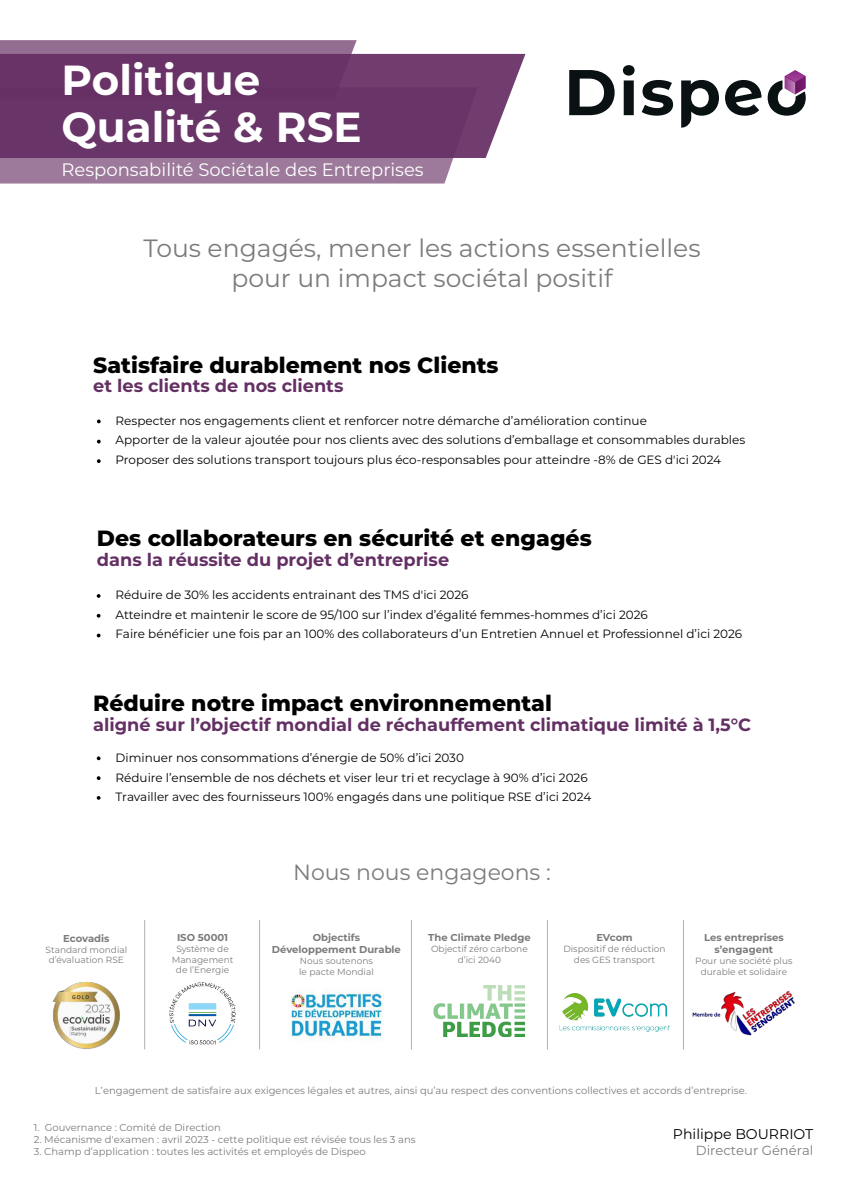
<style>
.page{position:relative;width:842px;height:1191px;background:#fff}
.page>*{position:absolute;margin:0;border:0;box-sizing:border-box;transform-origin:0 0}
.t1{font:700 42px/47px "Montserrat";color:#fff}
.t2{font:25px/30px "Montserrat";color:#7b7b7b;text-align:center}
.t3{font:800 22px "Montserrat";color:#000}
.t4{font:22px "Montserrat";color:#7b7b7b}
.t5{font:18px "Montserrat";color:#fff}
.t6{font:700 17.7px "Montserrat";color:#643064}
.t7{font:14.1px "Montserrat";color:#000}
.t8{font:13.2px "Montserrat";color:#7b7b7b}
.t9{font:12px "Montserrat";color:#000}
.t10{font:10px "Montserrat";color:#7b7b7b}
.t11{font:700 10px/12px "Montserrat";color:#7b7b7b;text-align:center}
.t12{font:9px/10.8px "Montserrat";color:#7b7b7b;text-align:center}
</style>
<div class="page">
<svg style="left:357px;top:54px;width:168px;height:104px;fill:#703d6e"></svg>
<svg style="left:0;top:87px;width:478px;height:96px;background:#794a77"></svg>
<svg style="left:0;top:40px;width:357px;height:59px;background:#734071"></svg>
<svg style="left:569px;top:70px;width:46px;height:45px"></svg>
<svg style="left:623px;top:65px;width:12px;height:50px"></svg>
<svg style="left:642px;top:80px;width:31px;height:36px"></svg>
<svg style="left:681px;top:80px;width:38px;height:48px"></svg>
<svg style="left:725px;top:80px;width:36px;height:36px"></svg>
<svg style="left:768px;top:76px;width:38px;height:40px"></svg>
<img style="left:785px;top:82px;width:21px;height:12px">
<img style="left:785px;top:70px;width:21px;height:12px">
<img style="left:169px;top:982px;width:67px;height:63px">
<img style="left:559px;top:993px;width:111px;height:39px">
<hr style="left:259px;top:920px;width:1px;height:129px;background:#b1b1b1">
<hr style="left:411px;top:920px;width:1px;height:129px;background:#b1b1b1">
<hr style="left:547px;top:920px;width:1px;height:129px;background:#b1b1b1">
<hr style="left:683px;top:920px;width:1px;height:129px;background:#b1b1b1">
<hr style="left:144px;top:920px;width:1px;height:129px;background:#b1b1b1">
<img style="left:434px;top:985px;width:90px;height:51px">
<img style="left:692px;top:991px;width:103px;height:45px">
<svg style="left:97px;top:419px;width:4px;height:4px"></svg>
<svg style="left:97px;top:440px;width:4px;height:3px"></svg>
<svg style="left:97px;top:459px;width:4px;height:4px"></svg>
<svg style="left:97px;top:594px;width:3px;height:4px"></svg>
<svg style="left:97px;top:633px;width:3px;height:4px"></svg>
<svg style="left:97px;top:756px;width:3px;height:4px"></svg>
<svg style="left:97px;top:776px;width:3px;height:4px"></svg>
<img style="left:290px;top:990px;width:94px;height:52px">
<img style="left:52px;top:981px;width:68px;height:68px">
<h1 class="t1" style="left:61px;top:59px;width:302px">Politique<br>Qualité &amp; RSE</h1>
<h3 class="t5" style="left:61px;top:161px;width:364px">Responsabilité Sociétale des Entreprises</h3>
<h2 class="t2" style="left:143px;top:234px;width:559px">Tous engagés, mener les actions essentielles pour un impact sociétal positif</h2>
<h3 class="t3" style="left:93px;top:355px;width:407px">Satisfaire durablement nos Clients</h3>
<h3 class="t6" style="left:93px;top:378px;width:252px">et les clients de nos clients</h3>
<p class="t9" style="left:98px;top:414px;width:551px">• Respecter nos engagements client et renforcer notre démarche d’amélioration continue</p>
<p class="t9" style="left:98px;top:434px;width:649px">• Apporter de la valeur ajoutée pour nos clients avec des solutions d’emballage et consommables durables</p>
<p class="t9" style="left:98px;top:454px;width:625px">• Proposer des solutions transport toujours plus éco-responsables pour atteindre -8% de GES d'ici 2024</p>
<h3 class="t3" style="left:97px;top:528px;width:496px">Des collaborateurs en sécurité et engagés</h3>
<h3 class="t6" style="left:97px;top:552px;width:354px">dans la réussite du projet d’entreprise</h3>
<p class="t9" style="left:98px;top:589px;width:372px">• Réduire de 30% les accidents entrainant des TMS d'ici 2026</p>
<p class="t9" style="left:98px;top:609px;width:552px">• Atteindre et maintenir le score de 95/100 sur l’index d’égalité femmes-hommes d’ici 2026</p>
<p class="t9" style="left:98px;top:628px;width:646px">• Faire bénéficier une fois par an 100% des collaborateurs d’un Entretien Annuel et Professionnel d’ici 2026</p>
<h3 class="t3" style="left:93px;top:693px;width:460px">Réduire notre impact environnemental</h3>
<h3 class="t6" style="left:93px;top:717px;width:659px">aligné sur l’objectif mondial de réchauffement climatique limité à 1,5°C</h3>
<p class="t9" style="left:98px;top:752px;width:368px">• Diminuer nos consommations d’énergie de 50% d’ici 2030</p>
<p class="t9" style="left:98px;top:771px;width:492px">• Réduire l’ensemble de nos déchets et viser leur tri et recyclage à 90% d’ici 2026</p>
<p class="t9" style="left:98px;top:791px;width:495px">• Travailler avec des fournisseurs 100% engagés dans une politique RSE d’ici 2024</p>
<p class="t11" style="left:63px;top:932px;width:48px">Ecovadis</p>
<p class="t12" style="left:46px;top:944px;width:83px">Standard mondial d’évaluation RSE</p>
<p class="t11" style="left:177px;top:932px;width:53px">ISO 50001</p>
<p class="t12" style="left:172px;top:943px;width:63px">Système de<br>Management de l’Energie</p>
<h3 class="t4" style="left:293px;top:862px;width:259px">Nous nous engageons :</h3>
<p class="t11" style="left:272px;top:932px;width:130px">Objectifs<br>Développement Durable</p>
<p class="t12" style="left:299px;top:955px;width:76px;text-align:left">Nous soutenons le pacte Mondial</p>
<p class="t11" style="left:428px;top:932px;width:104px">The Climate Pledge</p>
<p class="t12" style="left:431px;top:943px;width:98px">Objectif zéro carbone d’ici 2040</p>
<p class="t11" style="left:596px;top:932px;width:38px">EVcom</p>
<p class="t12" style="left:563px;top:943px;width:104px">Dispositif de réduction des GES transport</p>
<p class="t11" style="left:704px;top:932px;width:81px">Les entreprises s’engagent</p>
<p class="t12" style="left:695px;top:955px;width:99px">Pour une société plus durable et solidaire</p>
<p class="t10" style="left:95px;top:1085px;width:653px">L’engagement de satisfaire aux exigences légales et autres, ainsi qu’au respect des conventions collectives et accords d’entreprise.</p>
<p class="t10" style="left:34px;top:1122px;width:188px">1. Gouvernance : Comité de Direction</p>
<p class="t10" style="left:34px;top:1134px;width:383px">2. Mécanisme d'examen : avril 2023 - cette politique est révisée tous les 3 ans</p>
<p class="t10" style="left:34px;top:1146px;width:334px">3. Champ d’application : toutes les activités et employés de Dispeo</p>
<p class="t7" style="left:673px;top:1127px;width:142px">Philippe BOURRIOT</p>
<p class="t8" style="left:696px;top:1144px;width:119px">Directeur Général</p>
</div>
